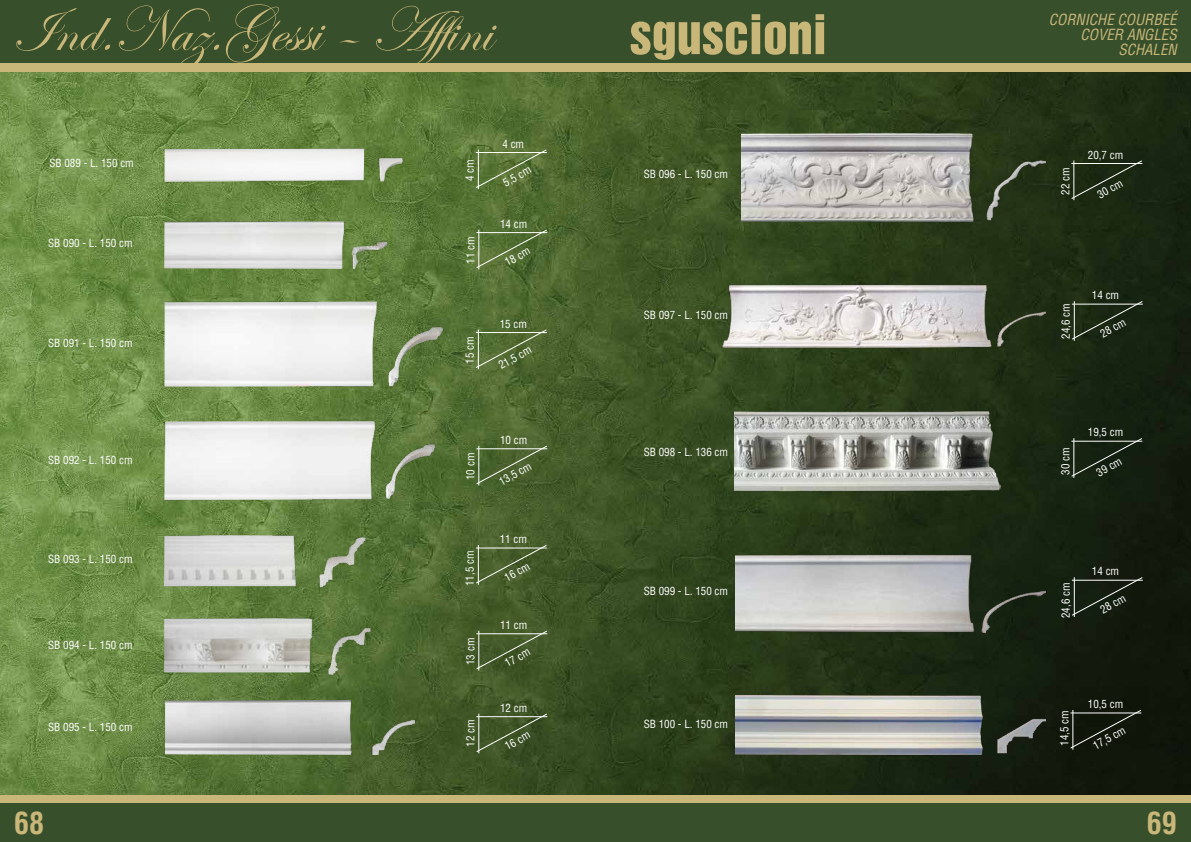
<style>
.page{position:relative;width:1191px;height:842px;background:#fff}
.page>*{position:absolute;margin:0;border:0;box-sizing:border-box;transform-origin:0 0}
.t1{font:63.5px "Edwardian Script ITC";color:#c8b779}
.t2{font:50px "Helvetica Inserat LT Std";color:#c8b779}
.t3{font:700 condensed 30px "Helvetica LT Std";color:#c8b779}
.t4{font:italic condensed 15px/15px "Helvetica LT Std";color:#c8b779;text-align:right}
.t5{font:condensed 11px "Helvetica LT Std";color:#fff}
</style>
<div class="page">
<img style="left:0;top:72px;width:1191px;height:724px">
<div style="left:0;top:0;width:595px;height:67px;background:#384f2b"></div>
<div style="left:0;top:63px;width:595px;height:9px;background:#c8b779"></div>
<div style="left:0;top:796px;width:595px;height:8px;background:#c8b779"></div>
<div style="left:0;top:803px;width:595px;height:39px;background:#384f2b"></div>
<svg style="left:475px;top:149px;width:72px;height:40px"></svg>
<hr style="left:478px;top:150px;width:1px;height:39px;background:#fff">
<img style="left:164px;top:145px;width:295px;height:39px">
<svg style="left:475px;top:229px;width:73px;height:40px"></svg>
<hr style="left:478px;top:230px;width:1px;height:39px;background:#fff">
<img style="left:164px;top:219px;width:295px;height:51px">
<svg style="left:475px;top:329px;width:72px;height:40px"></svg>
<hr style="left:478px;top:330px;width:1px;height:39px;background:#fff">
<img style="left:164px;top:300px;width:295px;height:89px">
<svg style="left:475px;top:445px;width:73px;height:40px"></svg>
<hr style="left:478px;top:446px;width:1px;height:39px;background:#fff">
<img style="left:164px;top:419px;width:295px;height:83px">
<svg style="left:475px;top:544px;width:72px;height:40px"></svg>
<hr style="left:478px;top:545px;width:1px;height:40px;background:#fff">
<img style="left:164px;top:532px;width:249px;height:55px">
<svg style="left:475px;top:630px;width:73px;height:40px"></svg>
<hr style="left:478px;top:631px;width:1px;height:39px;background:#fff">
<img style="left:164px;top:617px;width:249px;height:57px">
<img style="left:165px;top:700px;width:249px;height:55px">
<svg style="left:475px;top:713px;width:73px;height:40px"></svg>
<hr style="left:478px;top:714px;width:1px;height:39px;background:#fff">
<div style="left:595px;top:0;width:596px;height:67px;background:#384f2b"></div>
<div style="left:595px;top:63px;width:596px;height:9px;background:#c8b779"></div>
<div style="left:595px;top:796px;width:596px;height:8px;background:#c8b779"></div>
<div style="left:595px;top:803px;width:596px;height:39px;background:#384f2b"></div>
<img style="left:734px;top:411px;width:266px;height:80px">
<svg style="left:1070px;top:437px;width:72px;height:40px"></svg>
<hr style="left:1073px;top:438px;width:1px;height:40px;background:#fff">
<img style="left:741px;top:133px;width:305px;height:88px">
<svg style="left:1070px;top:160px;width:72px;height:40px"></svg>
<hr style="left:1073px;top:160px;width:1px;height:40px;background:#fff">
<img style="left:723px;top:284px;width:323px;height:64px">
<svg style="left:1071px;top:300px;width:72px;height:40px"></svg>
<hr style="left:1074px;top:301px;width:1px;height:40px;background:#fff">
<img style="left:736px;top:554px;width:310px;height:79px">
<svg style="left:1071px;top:576px;width:72px;height:40px"></svg>
<hr style="left:1074px;top:577px;width:1px;height:40px;background:#fff">
<img style="left:736px;top:695px;width:310px;height:59px">
<svg style="left:1069px;top:709px;width:72px;height:40px"></svg>
<hr style="left:1072px;top:710px;width:1px;height:40px;background:#fff">
<p class="t1" style="left:12px;top:-5px;width:481px">Ind.Naz.Gessi – Affini</p>
<p class="t5" style="left:49px;top:156px;width:86px">SB 089 - L. 150 cm</p>
<p class="t5" style="left:463px;top:181px;width:23px;rotate:-90deg">4 cm</p>
<p class="t5" style="left:502px;top:137px;width:23px">4 cm</p>
<p class="t5" style="left:501px;top:177px;width:31px;rotate:-29deg">5,5 cm</p>
<p class="t5" style="left:500px;top:217px;width:29px">14 cm</p>
<p class="t5" style="left:48px;top:236px;width:86px">SB 090 - L. 150 cm</p>
<p class="t5" style="left:463px;top:264px;width:29px;rotate:-90deg">11 cm</p>
<p class="t5" style="left:502px;top:257px;width:29px;rotate:-29deg">18 cm</p>
<p class="t5" style="left:48px;top:336px;width:86px">SB 091 - L. 150 cm</p>
<p class="t5" style="left:463px;top:364px;width:29px;rotate:-90deg">15 cm</p>
<p class="t5" style="left:500px;top:317px;width:29px">15 cm</p>
<p class="t5" style="left:496px;top:360px;width:37px;rotate:-29deg">21,5 cm</p>
<p class="t5" style="left:48px;top:453px;width:86px">SB 092 - L. 150 cm</p>
<p class="t5" style="left:463px;top:480px;width:29px;rotate:-90deg">10 cm</p>
<p class="t5" style="left:500px;top:433px;width:29px">10 cm</p>
<p class="t5" style="left:496px;top:476px;width:37px;rotate:-29deg">13,5 cm</p>
<p class="t5" style="left:48px;top:552px;width:86px">SB 093 - L. 150 cm</p>
<p class="t5" style="left:463px;top:586px;width:37px;rotate:-90deg">11,5 cm</p>
<p class="t5" style="left:500px;top:532px;width:29px">11 cm</p>
<p class="t5" style="left:502px;top:572px;width:29px;rotate:-29deg">16 cm</p>
<p class="t5" style="left:500px;top:618px;width:29px">11 cm</p>
<p class="t5" style="left:48px;top:638px;width:86px">SB 094 - L. 150 cm</p>
<p class="t5" style="left:463px;top:665px;width:29px;rotate:-90deg">13 cm</p>
<p class="t5" style="left:502px;top:658px;width:29px;rotate:-29deg">17 cm</p>
<p class="t5" style="left:500px;top:701px;width:29px">12 cm</p>
<p class="t5" style="left:48px;top:720px;width:86px">SB 095 - L. 150 cm</p>
<p class="t5" style="left:463px;top:746px;width:29px;rotate:-90deg">12 cm</p>
<p class="t5" style="left:502px;top:741px;width:29px;rotate:-29deg">16 cm</p>
<p class="t3" style="left:14px;top:805px;width:31px">68</p>
<p class="t2" style="left:629px;top:5px;width:199px">SGUSCIONI</p>
<p class="t5" style="left:643px;top:167px;width:86px">SB 096 - L. 150 cm</p>
<p class="t5" style="left:643px;top:308px;width:86px">SB 097 - L. 150 cm</p>
<p class="t5" style="left:643px;top:445px;width:86px">SB 098 - L. 136 cm</p>
<p class="t5" style="left:643px;top:584px;width:86px">SB 099 - L. 150 cm</p>
<p class="t5" style="left:643px;top:717px;width:86px">SB 100 - L. 150 cm</p>
<p class="t4" style="left:1048px;top:12px;width:129px">CORNICHE COURBEÉ<br>COVER ANGLES</p>
<p class="t4" style="left:1118px;top:42px;width:60px">SCHALEN</p>
<p class="t5" style="left:1087px;top:148px;width:37px">20,7 cm</p>
<p class="t5" style="left:1058px;top:195px;width:29px;rotate:-90deg">22 cm</p>
<p class="t5" style="left:1094px;top:189px;width:29px;rotate:-29deg">30 cm</p>
<p class="t5" style="left:1059px;top:339px;width:37px;rotate:-90deg">24,6 cm</p>
<p class="t5" style="left:1092px;top:288px;width:29px">14 cm</p>
<p class="t5" style="left:1097px;top:328px;width:29px;rotate:-29deg">28 cm</p>
<p class="t5" style="left:1087px;top:425px;width:37px">19,5 cm</p>
<p class="t5" style="left:1058px;top:475px;width:29px;rotate:-90deg">30 cm</p>
<p class="t5" style="left:1094px;top:467px;width:29px;rotate:-29deg">39 cm</p>
<p class="t5" style="left:1059px;top:618px;width:37px;rotate:-90deg">24,6 cm</p>
<p class="t5" style="left:1092px;top:564px;width:29px">14 cm</p>
<p class="t5" style="left:1097px;top:604px;width:29px;rotate:-29deg">28 cm</p>
<p class="t5" style="left:1057px;top:746px;width:37px;rotate:-90deg">14,5 cm</p>
<p class="t5" style="left:1087px;top:697px;width:37px">10,5 cm</p>
<p class="t5" style="left:1090px;top:740px;width:37px;rotate:-29deg">17,5 cm</p>
<p class="t3" style="left:1146px;top:805px;width:31px">69</p>
</div>
